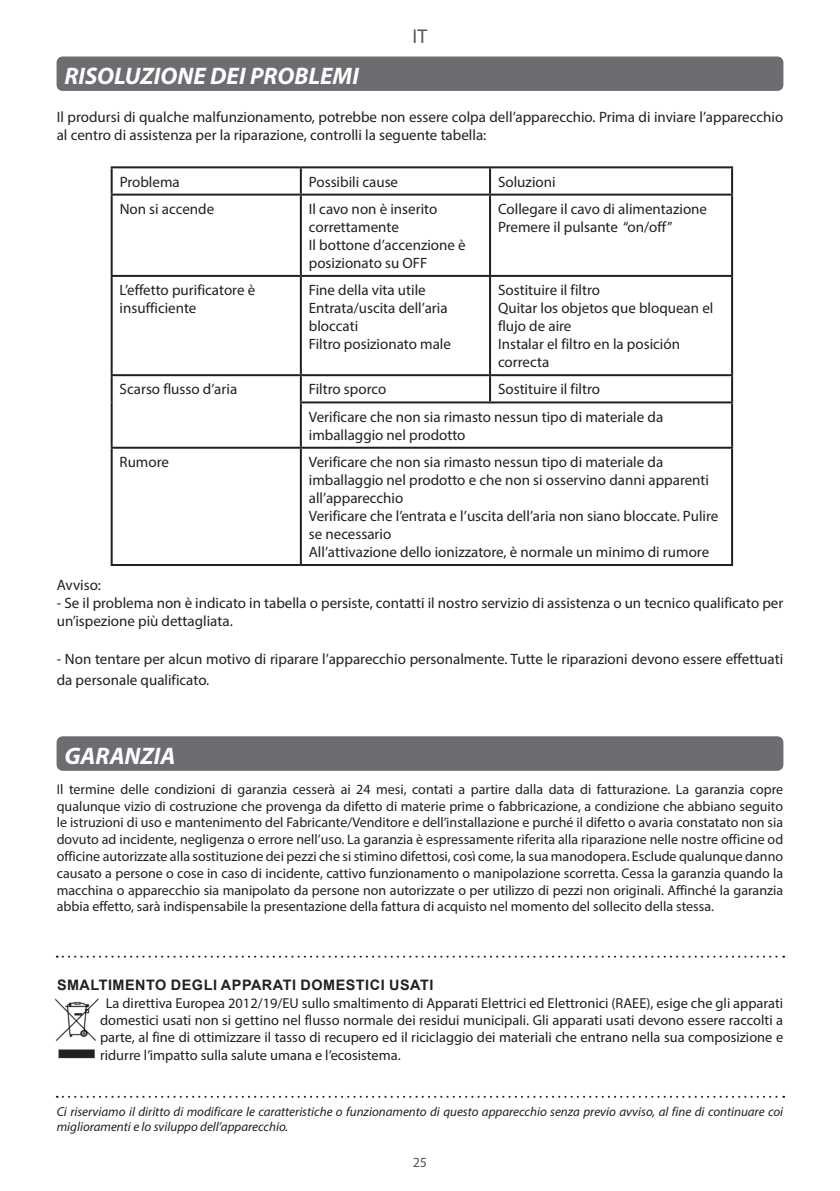
<style>
.page{position:relative;width:840px;height:1191px;background:#fff}
.page>*{position:absolute;margin:0;border:0;box-sizing:border-box;transform-origin:0 0}
.t1{font:italic 700 24px "Myriad Pro";color:#fff}
.t2{font:20px "Myriad Pro";color:#57585a}
.t3{font:15px/18px "Myriad Pro";color:#231f20}
.t4{font:14.4px/17.2px "Myriad Pro";color:#231f20;text-align:justify}
.t5{font:700 14.4px "Arial";letter-spacing:.035em;color:#231f20}
.t6{font:14px/16.8px "Myriad Pro";color:#231f20;text-align:justify}
.t7{font:14px "Myriad Pro";color:#57585a}
.t8{font:italic 13px/15.6px "Myriad Pro";color:#231f20}
</style>
<div class="page">
<div style="left:57px;top:57px;width:725px;height:34px;background:#6c6d70;border-radius:6px"></div>
<svg style="left:57px;top:1095px;width:726px;height:2px"></svg>
<img style="left:55px;top:998px;width:44px;height:61px">
<div style="left:57px;top:736px;width:725px;height:34px;background:#6c6d70;border-radius:6px"></div>
<svg style="left:57px;top:955px;width:726px;height:2px"></svg>
<hr style="left:111px;top:166px;width:190px;height:2px;background:#231f20">
<hr style="left:111px;top:168px;width:2px;height:26px;background:#231f20">
<hr style="left:301px;top:166px;width:189px;height:2px;background:#231f20">
<hr style="left:300px;top:168px;width:2px;height:26px;background:#231f20">
<hr style="left:490px;top:166px;width:242px;height:2px;background:#231f20">
<hr style="left:489px;top:168px;width:2px;height:26px;background:#231f20">
<hr style="left:730px;top:168px;width:2px;height:26px;background:#231f20">
<hr style="left:111px;top:194px;width:190px;height:2px;background:#231f20">
<hr style="left:111px;top:196px;width:2px;height:79px;background:#231f20">
<hr style="left:301px;top:194px;width:189px;height:2px;background:#231f20">
<hr style="left:300px;top:196px;width:2px;height:79px;background:#231f20">
<hr style="left:490px;top:194px;width:242px;height:2px;background:#231f20">
<hr style="left:489px;top:196px;width:2px;height:79px;background:#231f20">
<hr style="left:730px;top:196px;width:2px;height:79px;background:#231f20">
<hr style="left:111px;top:275px;width:190px;height:2px;background:#231f20">
<hr style="left:111px;top:277px;width:2px;height:97px;background:#231f20">
<hr style="left:301px;top:275px;width:189px;height:2px;background:#231f20">
<hr style="left:300px;top:277px;width:2px;height:97px;background:#231f20">
<hr style="left:490px;top:275px;width:242px;height:2px;background:#231f20">
<hr style="left:489px;top:277px;width:2px;height:97px;background:#231f20">
<hr style="left:730px;top:277px;width:2px;height:97px;background:#231f20">
<hr style="left:111px;top:374px;width:190px;height:2px;background:#231f20">
<hr style="left:111px;top:376px;width:2px;height:26px;background:#231f20">
<hr style="left:301px;top:374px;width:189px;height:2px;background:#231f20">
<hr style="left:300px;top:376px;width:2px;height:25px;background:#231f20">
<hr style="left:490px;top:374px;width:242px;height:2px;background:#231f20">
<hr style="left:489px;top:376px;width:2px;height:25px;background:#231f20">
<hr style="left:730px;top:376px;width:2px;height:25px;background:#231f20">
<hr style="left:111px;top:402px;width:2px;height:45px;background:#231f20">
<hr style="left:300px;top:401px;width:190px;height:2px;background:#231f20">
<hr style="left:300px;top:403px;width:2px;height:44px;background:#231f20">
<hr style="left:490px;top:401px;width:242px;height:2px;background:#231f20">
<hr style="left:730px;top:403px;width:2px;height:44px;background:#231f20">
<hr style="left:111px;top:447px;width:190px;height:2px;background:#231f20">
<hr style="left:111px;top:449px;width:2px;height:115px;background:#231f20">
<hr style="left:301px;top:447px;width:189px;height:2px;background:#231f20">
<hr style="left:300px;top:449px;width:2px;height:115px;background:#231f20">
<hr style="left:490px;top:447px;width:242px;height:2px;background:#231f20">
<hr style="left:730px;top:449px;width:2px;height:115px;background:#231f20">
<hr style="left:111px;top:564px;width:190px;height:2px;background:#231f20">
<hr style="left:301px;top:564px;width:189px;height:2px;background:#231f20">
<hr style="left:490px;top:564px;width:242px;height:2px;background:#231f20">
<h1 class="t1" style="left:64px;top:60px;width:296px">RISOLUZIONE DEI PROBLEMI</h1>
<h2 class="t2" style="left:412px;top:24px;width:16px">IT</h2>
<p class="t3" style="left:57px;top:108px;width:727px">Il prodursi di qualche malfunzionamento, potrebbe non essere colpa dell’apparecchio. Prima di inviare l’apparecchio al centro di assistenza per la riparazione, controlli la seguente tabella:</p>
<p class="t3" style="left:120px;top:172px;width:62px">Problema</p>
<p class="t3" style="left:309px;top:172px;width:91px">Possibili cause</p>
<p class="t3" style="left:497px;top:172px;width:59px">Soluzioni</p>
<p class="t3" style="left:120px;top:200px;width:96px">Non si accende</p>
<p class="t3" style="left:309px;top:200px;width:158px">Il cavo non è inserito correttamente<br>Il bottone d’accenzione è posizionato su OFF</p>
<p class="t3" style="left:497px;top:200px;width:210px">Collegare il cavo di alimentazione<br>Premere il pulsante “on/off”</p>
<p class="t3" style="left:120px;top:281px;width:137px">L’effetto purificatore è insufficiente</p>
<p class="t3" style="left:308px;top:281px;width:144px">Fine della vita utile<br>Entrata/uscita dell’aria bloccati<br>Filtro posizionato male</p>
<p class="t3" style="left:497px;top:281px;width:217px">Sostituire il filtro<br>Quitar los objetos que bloquean el flujo de aire<br>Instalar el filtro en la posición correcta</p>
<p class="t3" style="left:120px;top:380px;width:119px">Scarso flusso d’aria</p>
<p class="t3" style="left:308px;top:380px;width:79px">Filtro sporco</p>
<p class="t3" style="left:308px;top:375px;width:356px;line-height:27.2px;text-indent:189px">Sostituire il filtro<br>Verificare che non sia rimasto nessun tipo di materiale da</p>
<p class="t3" style="left:308px;top:425px;width:158px">imballaggio nel prodotto</p>
<p class="t3" style="left:120px;top:453px;width:51px">Rumore</p>
<p class="t3" style="left:308px;top:453px;width:411px">Verificare che non sia rimasto nessun tipo di materiale da imballaggio nel prodotto e che non si osservino danni apparenti all’apparecchio<br>Verificare che l’entrata e l’uscita dell’aria non siano bloccate. Pulire se necessario<br>All’attivazione dello ionizzatore, è normale un minimo di rumore</p>
<p class="t3" style="left:57px;top:576px;width:46px">Avviso:</p>
<p class="t3" style="left:57px;top:594px;width:727px">- Se il problema non è indicato in tabella o persiste, contatti il nostro servizio di assistenza o un tecnico qualificato per un’ispezione più dettagliata.</p>
<p class="t3" style="left:57px;top:649px;width:727px;line-height:20.4px">- Non tentare per alcun motivo di riparare l’apparecchio personalmente. Tutte le riparazioni devono essere effettuati da personale qualificato.</p>
<h1 class="t1" style="left:64px;top:740px;width:112px">GARANZIA</h1>
<p class="t6" style="left:57px;top:780px;width:727px">Il termine delle condizioni di garanzia cesserà ai 24 mesi, contati a partire dalla data di fatturazione. La garanzia copre qualunque vizio di costruzione che provenga da difetto di materie prime o fabbricazione, a condizione che abbiano seguito le istruzioni di uso e mantenimento del Fabricante/Venditore e dell’installazione e purché il difetto o avaria constatato non sia dovuto ad incidente, negligenza o errore nell’uso. La garanzia è espressamente riferita alla riparazione nelle nostre officine od officine autorizzate alla sostituzione dei pezzi che si stimino difettosi, così come, la sua manodopera. Esclude qualunque danno causato a persone o cose in caso di incidente, cattivo funzionamento o manipolazione scorretta. Cessa la garanzia quando la macchina o apparecchio sia manipolato da persone non autorizzate o per utilizzo di pezzi non originali. Affinché la garanzia abbia effetto, sarà indispensabile la presentazione della fattura di acquisto nel momento del sollecito della stessa.</p>
<p class="t5" style="left:57px;top:975px;width:377px">SMALTIMENTO DEGLI APPARATI DOMESTICI USATI</p>
<p class="t4" style="left:100px;top:994px;width:684px;text-indent:6px">La direttiva Europea 2012/19/EU sullo smaltimento di Apparati Elettrici ed Elettronici (RAEE), esige che gli apparati domestici usati non si gettino nel flusso normale dei residui municipali. Gli apparati usati devono essere raccolti a parte, al fine di ottimizzare il tasso di recupero ed il riciclaggio dei materiali che entrano nella sua composizione e ridurre l’impatto sulla salute umana e l’ecosistema.</p>
<p class="t8" style="left:57px;top:1103px;width:727px">Ci riserviamo il diritto di modificare le caratteristiche o funzionamento di questo apparecchio senza previo avviso, al fine di continuare coi miglioramenti e lo sviluppo dell’apparecchio.</p>
<p class="t7" style="left:412px;top:1154px;width:16px">25</p>
</div>
